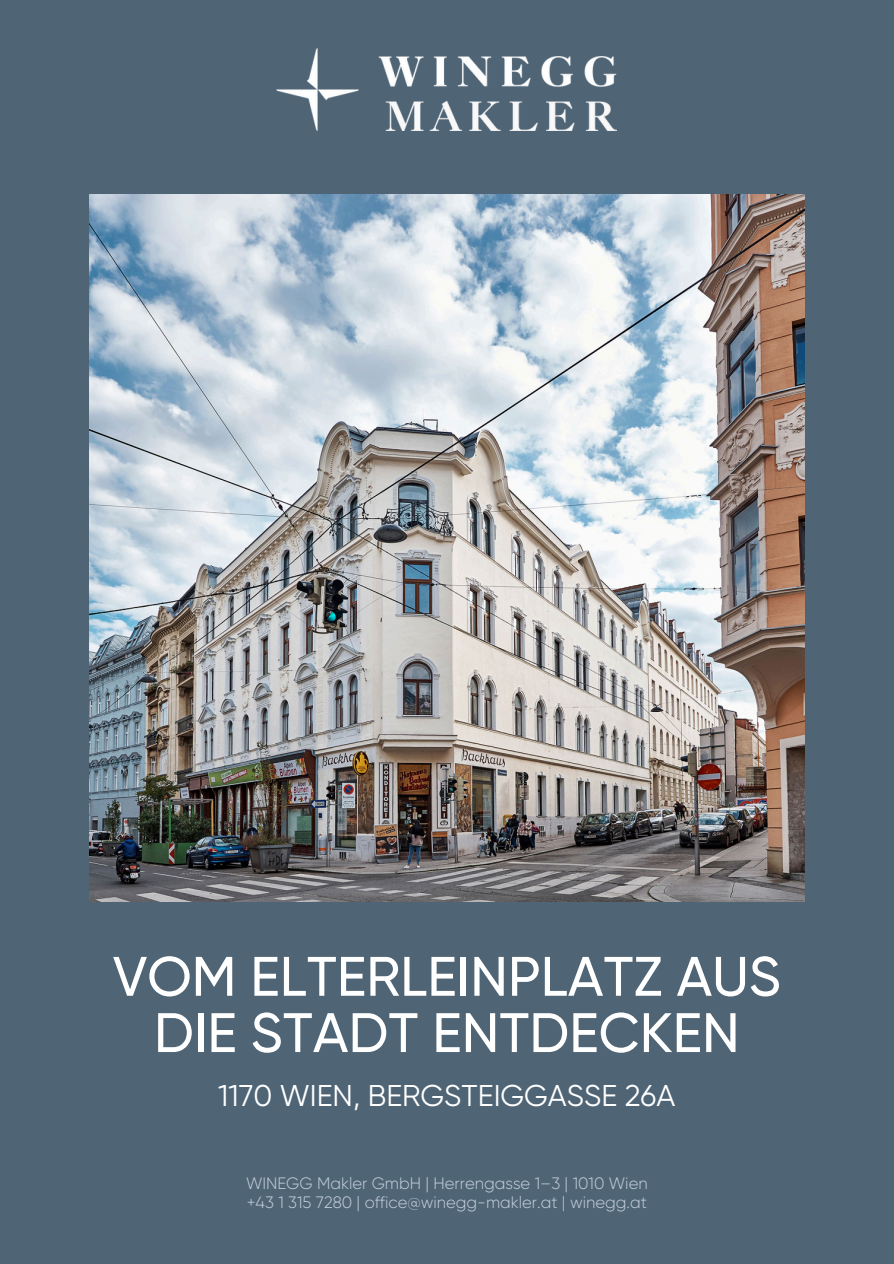
<style>
.page{position:relative;width:894px;height:1264px;background:#fff}
.page>*{position:absolute;margin:0;border:0;box-sizing:border-box;transform-origin:0 0}
.t1{font:500 55.5px/56.2px "Gilroy";color:#fff;text-align:center}
.t2{font:30px "Gilroy";color:#fff}
.t3{font:300 16.5px "Gilroy";color:#c4d0df}
</style>
<div class="page">
<div style="left:0;top:0;width:893px;height:1263px;background:#4f6475"></div>
<img style="left:89px;top:194px;width:715px;height:707px">
<img style="left:276px;top:48px;width:340px;height:82px">
<p class="t1" style="left:113px;top:948px;width:669px">VOM ELTERLEINPLATZ AUS<br>DIE STADT ENTDECKEN</p>
<p class="t2" style="left:218px;top:1078px;width:458px">1170 WIEN, BERGSTEIGGASSE 26A</p>
<h1 class="t3" style="left:246px;top:1173px;width:403px">WINEGG Makler GmbH | Herrengasse 1–3 | 1010 Wien</h1>
<h2 class="t3" style="left:247px;top:1193px;width:401px">+43 1 315 7280 | office@winegg-makler.at | winegg.at</h2>
</div>
